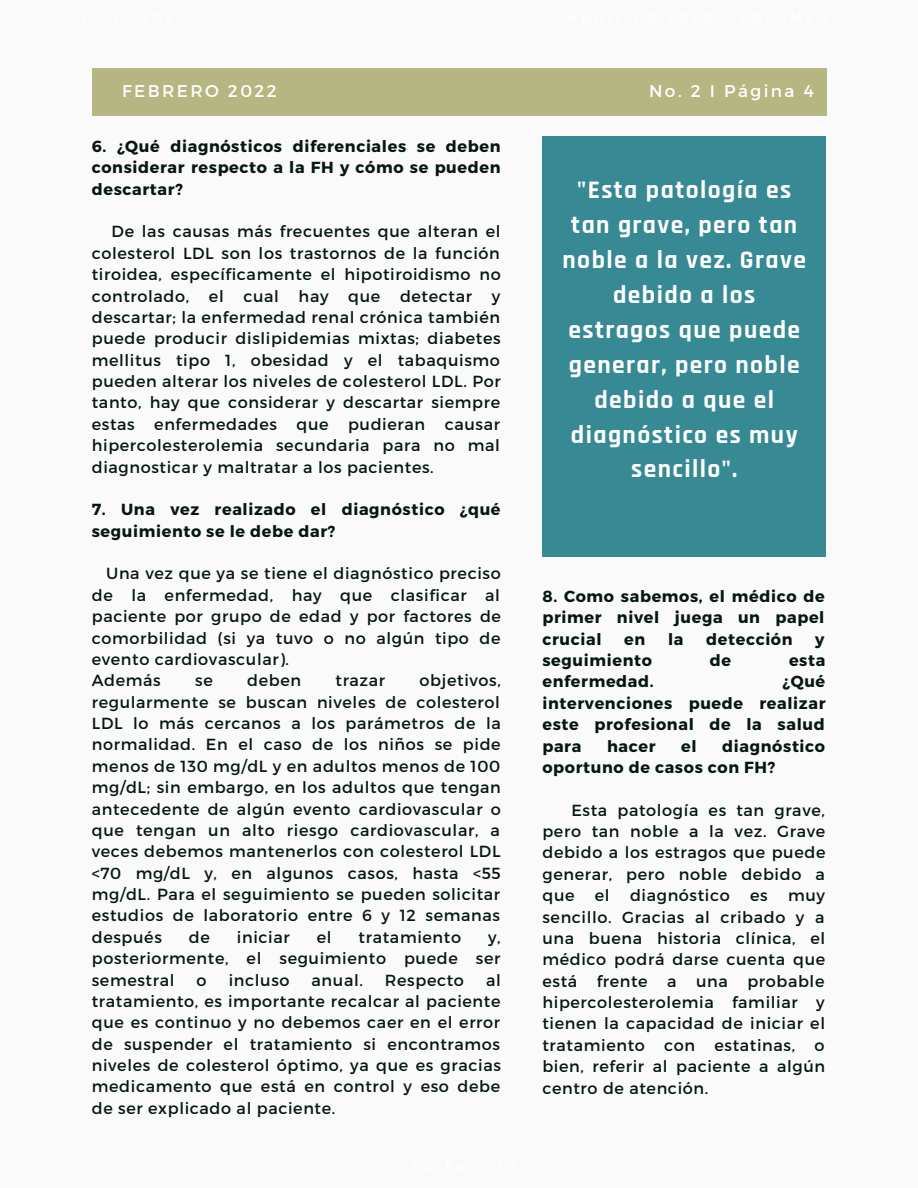
<style>
.page{position:relative;width:918px;height:1188px;background:#fafafa}
.page>*{position:absolute;margin:0;border:0;box-sizing:border-box;transform-origin:0 0}
.t1{font:700 25.5px/34.8px "Rajdhani";letter-spacing:.055em;color:#fff;text-align:center}
.t2{font:16.95px "Montserrat";letter-spacing:.14em;color:#fff}
.t3{font:16.05px/21.3px "Montserrat";letter-spacing:.04em;color:#051613;text-align:justify}
.t4{font:700 16.05px/21.3px "Montserrat";letter-spacing:.04em;color:#051613;text-align:justify}
</style>
<div class="page">
<div style="left:92px;top:68px;width:734px;height:47px;background:#b5b682"></div>
<div style="left:542px;top:137px;width:284px;height:419px;background:#378994"></div>
<p class="t2" style="left:628px;top:73px;width:188px">VOL. 2 I PÁGINA 3</p>
<p class="t2" style="left:122px;top:80px;width:156px">FEBRERO 2022</p>
<p class="t2" style="left:649px;top:80px;width:166px">No. 2 I Página 4</p>
<p class="t4" style="left:92px;top:135px;width:410px">6. ¿Qué diagnósticos diferenciales se deben considerar respecto a la FH y cómo se pueden descartar?</p>
<p class="t3" style="left:92px;top:220px;width:410px;text-indent:20px">De las causas más frecuentes que alteran el colesterol LDL son los trastornos de la función tiroidea, específicamente el hipotiroidismo no controlado, el cual hay que detectar y descartar; la enfermedad renal crónica también puede producir dislipidemias mixtas; diabetes mellitus tipo 1, obesidad y el tabaquismo pueden alterar los niveles de colesterol LDL. Por tanto, hay que considerar y descartar siempre estas enfermedades que pudieran causar hipercolesterolemia secundaria para no mal diagnosticar y maltratar a los pacientes.</p>
<p class="t4" style="left:92px;top:498px;width:410px">7. Una vez realizado el diagnóstico ¿qué seguimiento se le debe dar?</p>
<p class="t3" style="left:92px;top:562px;width:411px;text-indent:14px">Una vez que ya se tiene el diagnóstico preciso de la enfermedad, hay que clasificar al paciente por grupo de edad y por factores de comorbilidad (si ya tuvo o no algún tipo de evento cardiovascular).</p>
<p class="t3" style="left:92px;top:669px;width:71px">Además</p>
<p class="t3" style="left:195px;top:669px;width:19px">se</p>
<p class="t3" style="left:247px;top:669px;width:55px">deben</p>
<p class="t3" style="left:336px;top:669px;width:51px">trazar</p>
<p class="t3" style="left:92px;top:669px;width:411px;text-indent:328px">objetivos, regularmente se buscan niveles de colesterol LDL lo más cercanos a los parámetros de la normalidad. En el caso de los niños se pide menos de 130 mg/dL y en adultos menos de 100 mg/dL; sin embargo, en los adultos que tengan antecedente de algún evento cardiovascular o que tengan un alto riesgo cardiovascular, a veces debemos mantenerlos con colesterol LDL &lt;70 mg/dL y, en algunos casos, hasta &lt;55 mg/dL. Para el seguimiento se pueden solicitar estudios de laboratorio entre 6 y 12 semanas después</p>
<p class="t3" style="left:189px;top:926px;width:23px">de</p>
<p class="t3" style="left:237px;top:926px;width:54px">iniciar</p>
<p class="t3" style="left:317px;top:926px;width:16px">el</p>
<p class="t3" style="left:359px;top:926px;width:104px">tratamiento</p>
<p class="t3" style="left:92px;top:926px;width:410px;text-indent:396px">y, posteriormente, el seguimiento puede ser semestral</p>
<p class="t3" style="left:197px;top:968px;width:12px">o</p>
<p class="t3" style="left:229px;top:968px;width:62px">incluso</p>
<p class="t3" style="left:312px;top:968px;width:53px">anual.</p>
<p class="t3" style="left:385px;top:968px;width:80px">Respecto</p>
<p class="t3" style="left:92px;top:968px;width:411px;text-indent:394px">al tratamiento, es importante recalcar al paciente que es continuo y no debemos caer en el error de suspender el tratamiento si encontramos niveles de colesterol óptimo, ya que es gracias medicamento que está en control y eso debe de ser explicado al paciente.</p>
<p class="t1" style="left:563px;top:174px;width:245px">"Esta patología es tan grave, pero tan noble a la vez. Grave debido a los estragos que puede generar, pero noble debido a que el diagnóstico es muy sencillo".</p>
<p class="t4" style="left:542px;top:585px;width:284px">8. Como sabemos, el médico de primer nivel juega un papel crucial</p>
<p class="t4" style="left:624px;top:628px;width:23px">en</p>
<p class="t4" style="left:668px;top:628px;width:17px">la</p>
<p class="t4" style="left:706px;top:628px;width:88px">detección</p>
<p class="t4" style="left:815px;top:628px;width:11px">y</p>
<p class="t4" style="left:542px;top:649px;width:111px">seguimiento</p>
<p class="t4" style="left:710px;top:649px;width:23px">de</p>
<p class="t4" style="left:789px;top:649px;width:38px">esta</p>
<p class="t4" style="left:542px;top:670px;width:113px">enfermedad.</p>
<p class="t4" style="left:542px;top:670px;width:285px;text-indent:240px">¿Qué intervenciones puede realizar este profesional de la salud para</p>
<p class="t4" style="left:542px;top:734px;width:284px;text-indent:180px">diagnóstico oportuno de casos con FH?</p>
<p class="t3" style="left:542px;top:799px;width:285px;text-indent:29px">Esta patología es tan grave, pero tan noble a la vez. Grave debido a los estragos que puede generar, pero noble debido a que</p>
<p class="t4" style="left:607px;top:734px;width:50px">hacer</p>
<p class="t4" style="left:681px;top:734px;width:17px">el</p>
<p class="t3" style="left:595px;top:884px;width:16px">el</p>
<p class="t3" style="left:630px;top:884px;width:101px">diagnóstico</p>
<p class="t3" style="left:750px;top:884px;width:19px">es</p>
<p class="t3" style="left:542px;top:884px;width:284px;text-indent:246px">muy sencillo. Gracias al cribado y a una buena historia clínica, el médico podrá darse cuenta que está frente a una probable hipercolesterolemia familiar y tienen la capacidad de iniciar el tratamiento con estatinas, o bien, referir al paciente a algún centro de atención.</p>
</div>
